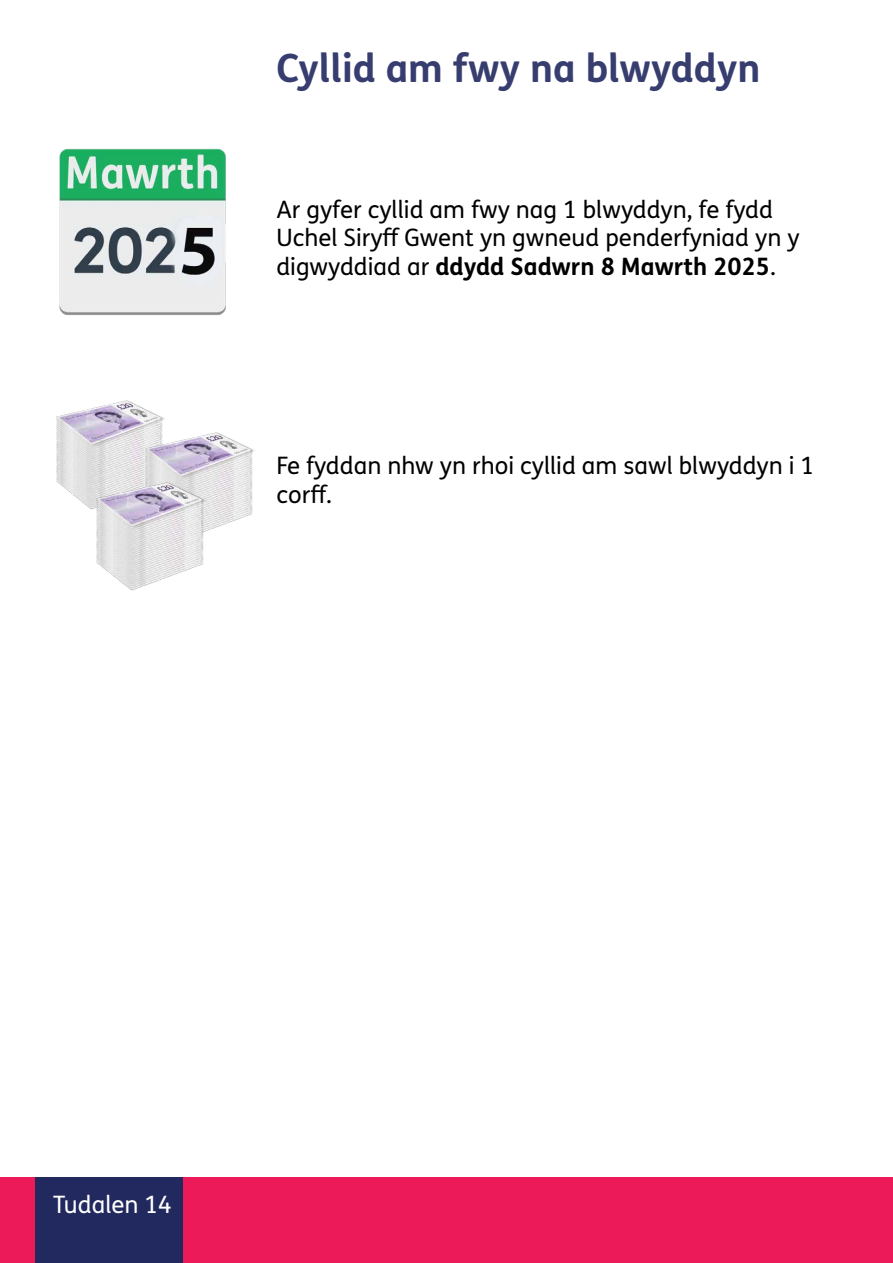
<style>
.page{position:relative;width:893px;height:1263px;background:#fff}
.page>*{position:absolute;margin:0;border:0;box-sizing:border-box;transform-origin:0 0}
.t1{font:700 39px "FS Me Pro";color:#373e6f}
.Bodytext{font:24px/28.8px "FS Me Pro";color:#000}
.t2{font:24px "FS Me Pro";color:#fff}
.s1{font-weight:700}
</style>
<div class="page">
<div style="left:0;top:1177px;width:893px;height:86px;background:#ed1a59"></div>
<div style="left:35px;top:1177px;width:148px;height:86px;background:#21295f"></div>
<img style="left:59px;top:148px;width:167px;height:168px">
<img style="left:56px;top:400px;width:109px;height:110px">
<img style="left:143px;top:430px;width:112px;height:101px">
<img style="left:94px;top:480px;width:112px;height:111px">
<h2 class="t1" style="left:276px;top:38px;width:486px">Cyllid am fwy na blwyddyn</h2>
<p class="Bodytext" style="left:276px;top:194px;width:525px">Ar gyfer cyllid am fwy nag 1 blwyddyn, fe fydd<br>Uchel Siryff Gwent yn gwneud penderfyniad yn y digwyddiad ar <span class="s1">ddydd Sadwrn 8 Mawrth 2025</span>.</p>
<p class="Bodytext" style="left:276px;top:451px;width:539px">Fe fyddan nhw yn rhoi cyllid am sawl blwyddyn i 1 corff.</p>
<p class="t2" style="left:53px;top:1188px;width:120px">Tudalen 14</p>
</div>
